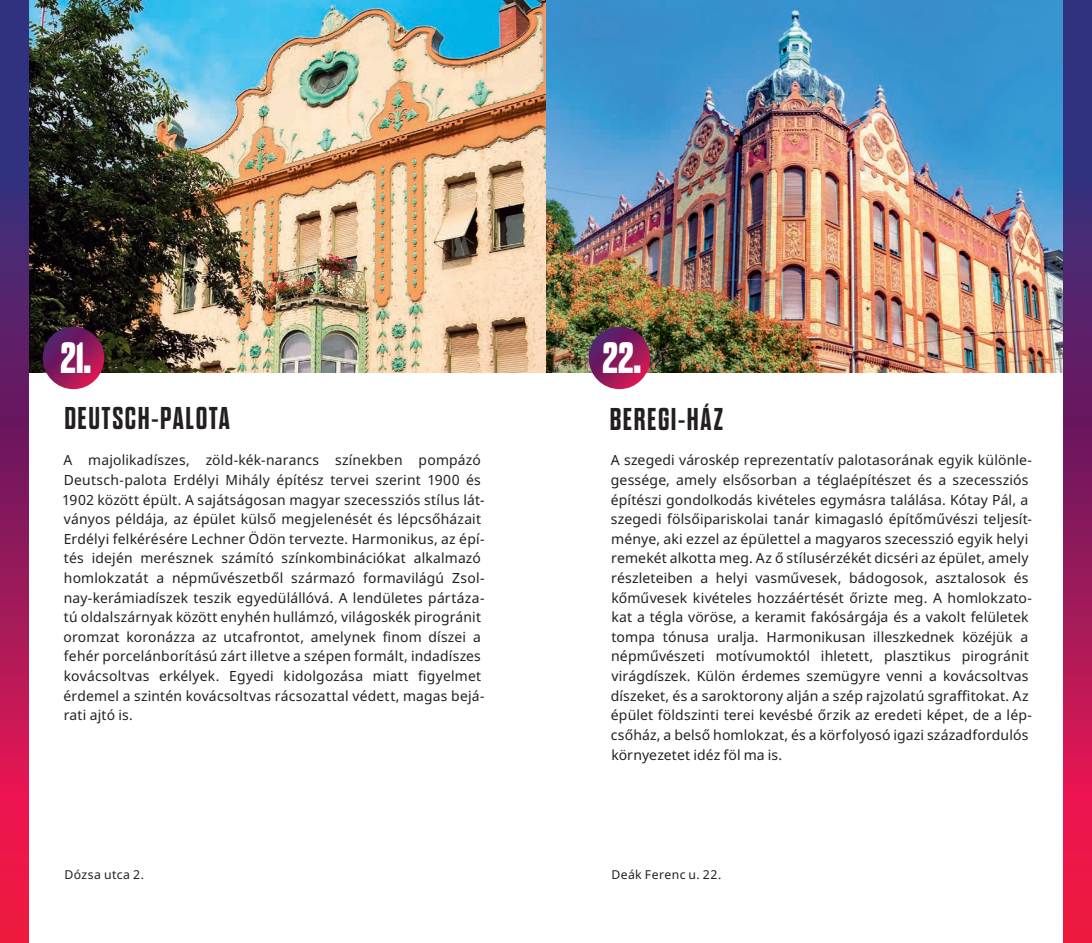
<style>
.page{position:relative;width:1092px;height:943px;background:#fff}
.page>*{position:absolute;margin:0;border:0;box-sizing:border-box;transform-origin:0 0}
.t1{font:700 expanded 43.75px "Dharma Gothic E";color:#fff}
.t2{font:700 31.5px "Dharma Gothic E";letter-spacing:.055em;color:#231f20}
.t3{font:14px/19.6px "Noto Sans";letter-spacing:.015em;color:#231f20}
.t4{font:12.25px "Noto Sans";letter-spacing:.03em;color:#231f20}
</style>
<div class="page">
<img style="left:28px;top:0;width:1035px;height:372px">
<svg style="left:43px;top:327px;width:61px;height:62px"></svg>
<svg style="left:588px;top:327px;width:62px;height:62px"></svg>
<svg style="left:0;top:0;width:28px;height:943px"></svg>
<svg style="left:1063px;top:0;width:28px;height:943px"></svg>
<h1 class="t1" style="left:60px;top:335px;width:32px">21.</h1>
<h1 class="t1" style="left:602px;top:335px;width:40px">22.</h1>
<h2 class="t2" style="left:64px;top:402px;width:167px">DEUTSCH-PALOTA</h2>
<h2 class="t2" style="left:609px;top:403px;width:115px">BEREGI-HÁZ</h2>
<p class="t3" style="left:611px;top:451px;width:422px">A szegedi városkép reprezentatív palotasorának egyik különle&shy;gessége, amely elsősorban a téglaépítészet és a szecessziós építészi gondolkodás kivételes egymásra találása. Kótay Pál, a szegedi fölsőipariskolai tanár kimagasló építőművészi teljesít&shy;ménye, aki ezzel az épülettel a magyaros szecesszió egyik helyi remekét alkotta meg. Az ő stílusérzékét dicséri az épület, amely részleteiben a helyi vasművesek, bádogosok, asztalosok és kőművesek kivételes hozzáértését őrizte meg. A homlokzato&shy;kat a tégla vöröse, a keramit fakósárgája és a vakolt felületek tompa tónusa uralja. Harmonikusan illeszkednek közéjük a népművészeti motívumoktól ihletett, plasztikus pirogránit virágdíszek. Külön érdemes szemügyre venni a kovácsoltvas díszeket, és a saroktorony alján a szép rajzolatú sgraffitokat. Az épület földszinti terei kevésbé őrzik az eredeti képet, de a lép&shy;csőház, a belső homlokzat, és a körfolyosó igazi századfordulós környezetet idéz föl ma is.</p>
<p class="t3" style="left:62px;top:451px;width:424px">A majolikadíszes, zöld-kék-narancs színekben pompázó Deutsch-palota Erdélyi Mihály építész tervei szerint 1900 és 1902 között épült. A sajátságosan magyar szecessziós stílus lát&shy;ványos példája, az épület külső megjelenését és lépcsőházait Erdélyi felkérésére Lechner Ödön tervezte. Harmonikus, az épí&shy;tés idején merésznek számító színkombinációkat alkalmazó homlokzatát a népművészetből származó formavilágú Zsol&shy;nay-kerámiadíszek teszik egyedülállóvá. A lendületes pártáza&shy;tú oldalszárnyak között enyhén hullámzó, világoskék pirogránit oromzat koronázza az utcafrontot, amelynek finom díszei a fehér porcelánborítású zárt illetve a szépen formált, indadíszes kovácsoltvas erkélyek. Egyedi kidolgozása miatt figyelmet érdemel a szintén kovácsoltvas rácsozattal védett, magas bejá&shy;rati ajtó is.</p>
<p class="t4" style="left:64px;top:865px;width:81px">Dózsa utca 2.</p>
<p class="t4" style="left:611px;top:865px;width:111px">Deák Ferenc u. 22.</p>
</div>
